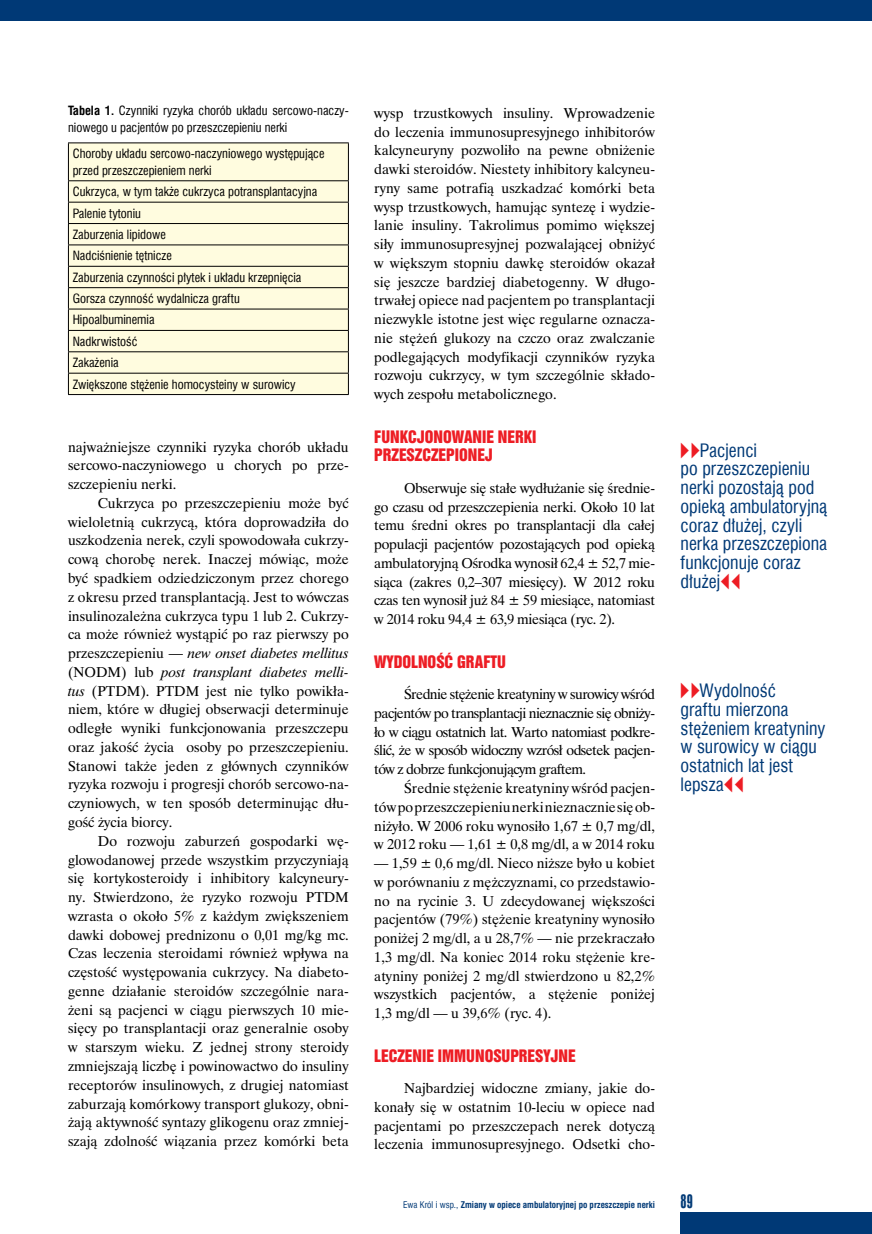
<style>
.page{position:relative;width:872px;height:1234px;background:#fff}
.page>*{position:absolute;margin:0;border:0;box-sizing:border-box;transform-origin:0 0}
.t1{font:18px/18.8px "Swis 721 Cn EU";color:#003976}
.t2{font:18px "Swis 924 EU";color:#003976}
.t3{font:15.75px/18.8px "Swis 921 EU";color:#ed1d24}
.t4{font:14.25px/18.8px "Time Ibis EE";color:#000;text-align:justify}
.t5{font:12.45px/21.3px "Swis 721 Cn EU";color:#000}
.t6{font:700 9px "Swis 721 Cn EU";color:#003976}
.s1{font-weight:700}
.s2{font-style:italic}
.s3{font-family:"Newspaper Pi";color:#ed1d24}
.s4{font-weight:400}
</style>
<div class="page">
<div style="left:680px;top:1212px;width:192px;height:21px;background:#003976"></div>
<div style="left:0;top:0;width:872px;height:21px;background:#003976"></div>
<div style="left:69px;top:143px;width:279px;height:251px;background:#fffcdf"></div>
<hr style="left:68px;top:180px;width:281px;height:1px;background:#000">
<hr style="left:68px;top:202px;width:281px;height:1px;background:#000">
<hr style="left:68px;top:223px;width:281px;height:1px;background:#000">
<hr style="left:68px;top:244px;width:281px;height:1px;background:#000">
<hr style="left:68px;top:266px;width:281px;height:1px;background:#000">
<hr style="left:68px;top:287px;width:281px;height:1px;background:#000">
<hr style="left:68px;top:308px;width:281px;height:1px;background:#000">
<hr style="left:68px;top:330px;width:281px;height:1px;background:#000">
<hr style="left:68px;top:351px;width:281px;height:1px;background:#000">
<hr style="left:68px;top:373px;width:281px;height:1px;background:#000">
<hr style="left:68px;top:142px;width:281px;height:1px;background:#000">
<hr style="left:68px;top:143px;width:1px;height:37px;background:#000">
<hr style="left:348px;top:143px;width:1px;height:37px;background:#000">
<svg style="left:68px;top:181px;width:1px;height:213px"></svg>
<svg style="left:348px;top:181px;width:1px;height:213px"></svg>
<hr style="left:68px;top:394px;width:281px;height:1px;background:#000">
<p class="t5" style="left:68px;top:102px;width:282px;line-height:16.5px"><span class="s1">Tabela 1.</span> Czynniki ryzyka chorób układu sercowo-naczy&shy;niowego u pacjentów po przeszczepieniu nerki</p>
<p class="t5" style="left:73px;top:145px;width:253px;line-height:16.5px">Choroby układu sercowo-naczyniowego występujące przed przeszczepieniem nerki</p>
<p class="t5" style="left:73px;top:181px;width:246px">Cukrzyca, w tym także cukrzyca potransplantacyjna<br>Palenie tytoniu<br>Zaburzenia lipidowe<br>Nadciśnienie tętnicze<br>Zaburzenia czynności płytek i układu krzepnięcia<br>Gorsza czynność wydalnicza graftu<br>Hipoalbuminemia<br>Nadkrwistość<br>Zakażenia<br>Zwiększone stężenie homocysteiny w surowicy</p>
<p class="t4" style="left:68px;top:437px;width:282px">najważniejsze czynniki ryzyka chorób układu sercowo-naczyniowego u chorych po prze&shy;szczepieniu nerki.</p>
<p class="t4" style="left:68px;top:493px;width:282px;text-indent:30px">Cukrzyca po przeszczepieniu może być wieloletnią cukrzycą, która doprowadziła do uszkodzenia nerek, czyli spowodowała cukrzy&shy;cową chorobę nerek. Inaczej mówiąc, może być spadkiem odziedziczonym przez chorego z okresu przed transplantacją. Jest to wówczas insulinozależna cukrzyca typu 1 lub 2. Cukrzy&shy;ca może również wystąpić po raz pierwszy po przeszczepieniu — <span class="s2">new onset diabetes mellitus </span>(NODM) lub <span class="s2">post transplant diabetes melli&shy;tus</span> (PTDM). PTDM jest nie tylko powikła&shy;niem, które w długiej obserwacji determinuje odległe wyniki funkcjonowania przeszczepu oraz jakość życia osoby po przeszczepieniu.<br>Stanowi także jeden z głównych czynników ryzyka rozwoju i progresji chorób sercowo-na&shy;czyniowych, w ten sposób determinując dłu&shy;gość życia biorcy.</p>
<p class="t4" style="left:68px;top:831px;width:282px;text-indent:30px">Do rozwoju zaburzeń gospodarki wę&shy;glowodanowej przede wszystkim przyczyniają się kortykosteroidy i inhibitory kalcyneury&shy;ny. Stwierdzono, że ryzyko rozwoju PTDM wzrasta o około 5% z każdym zwiększeniem dawki dobowej prednizonu o 0,01 mg/kg mc.<br>Czas leczenia steroidami również wpływa na częstość występowania cukrzycy. Na diabeto&shy;genne działanie steroidów szczególnie nara&shy;żeni są pacjenci w ciągu pierwszych 10 mie&shy;sięcy po transplantacji oraz generalnie osoby w starszym wieku. Z jednej strony steroidy zmniejszają liczbę i powinowactwo do insuliny receptorów insulinowych, z drugiej natomiast zaburzają komórkowy transport glukozy, obni&shy;żają aktywność syntazy glikogenu oraz zmniej&shy;szają zdolność wiązania przez komórki beta</p>
<p class="t4" style="left:374px;top:103px;width:282px">wysp trzustkowych insuliny. Wprowadzenie do leczenia immunosupresyjnego inhibitorów kalcyneuryny pozwoliło na pewne obniżenie dawki steroidów. Niestety inhibitory kalcyneu&shy;ryny same potrafią uszkadzać komórki beta wysp trzustkowych, hamując syntezę i wydzie&shy;lanie insuliny. Takrolimus pomimo większej siły immunosupresyjnej pozwalającej obniżyć w większym stopniu dawkę steroidów okazał się jeszcze bardziej diabetogenny. W długo&shy;trwałej opiece nad pacjentem po transplantacji niezwykle istotne jest więc regularne oznacza&shy;nie stężeń glukozy na czczo oraz zwalczanie podlegających modyfikacji czynników ryzyka rozwoju cukrzycy, w tym szczególnie składo&shy;wych zespołu metabolicznego.</p>
<p class="t3" style="left:374px;top:426px;width:70px">FUNKCJONOWA</p>
<p class="t3" style="left:374px;top:426px;width:163px;text-indent:98px">NIE NERKI<br>PRZESZCZEPIONEJ</p>
<p class="t4" style="left:374px;top:478px;width:282px;text-indent:30px">Obserwuje się stałe wydłużanie się średnie&shy;go czasu od przeszczepienia nerki. Około 10 lat temu średni okres po transplantacji dla całej populacji pacjentów pozostających pod opieką ambulatoryjną Ośrodka wynosił 62,4 ± 52,7 mie&shy;siąca (zakres 0,2–307 miesięcy). W 2012 roku czas ten wynosił już 84 ± 59 miesiące, natomiast w 2014 roku 94,4 ± 63,9 miesiąca (ryc. 2).</p>
<p class="t3" style="left:374px;top:651px;width:133px">WYDOLNOŚĆ GRAFTU</p>
<p class="t4" style="left:374px;top:684px;width:282px;text-indent:30px">Średnie stężenie kreatyniny w surowicy wśród pacjentów po transplantacji nieznacznie się obniży&shy;ło w ciągu ostatnich lat. Warto natomiast podkre&shy;ślić, że w sposób widoczny wzrósł odsetek pacjen&shy;tów z dobrze funkcjonującym graftem.</p>
<p class="t4" style="left:374px;top:778px;width:282px;text-indent:30px">Średnie stężenie kreatyniny wśród pacjen&shy;tów po przeszczepieniu nerki nieznacznie się ob&shy;niżyło. W 2006 roku wynosiło 1,67 ± 0,7 mg/dl, w 2012 roku — 1,61 ± 0,8 mg/dl, a w 2014 roku</p>
<p class="t4" style="left:374px;top:853px;width:282px">— 1,59 ± 0,6 mg/dl. Nieco niższe było u kobiet w porównaniu z mężczyznami, co przedstawio&shy;no na rycinie 3. U zdecydowanej większości pacjentów (79%) stężenie kreatyniny wynosiło poniżej 2 mg/dl, a u 28,7% — nie przekraczało 1,3 mg/dl. Na koniec 2014 roku stężenie kre&shy;atyniny poniżej 2 mg/dl stwierdzono u 82,2% wszystkich pacjentów, a stężenie poniżej 1,3 mg/dl — u 39,6% (ryc. 4).</p>
<p class="t3" style="left:374px;top:1045px;width:32px">LECZENIE</p>
<p class="t3" style="left:438px;top:1045px;width:130px">IMMUNOSUPRESYJNE</p>
<p class="t4" style="left:374px;top:1078px;width:282px;text-indent:30px">Najbardziej widoczne zmiany, jakie do&shy;konały się w ostatnim 10-leciu w opiece nad pacjentami po przeszczepach nerek dotyczą leczenia immunosupresyjnego. Odsetki cho-</p>
<p class="t1" style="left:680px;top:440px;width:148px"><span class="s3">VV</span>Pacjenci<br>po przeszczepieniu nerki pozostają pod opieką ambulatoryjną coraz dłużej, czyli nerka przeszczepiona funkcjonuje coraz dłużej<span class="s3">CC</span></p>
<p class="t1" style="left:680px;top:681px;width:146px"><span class="s3">VV</span>Wydolność<br>graftu mierzona stężeniem kreatyniny w surowicy w ciągu ostatnich lat jest lepsza<span class="s3">CC</span></p>
<p class="t6" style="left:403px;top:1198px;width:253px"><span class="s4">Ewa Król i wsp.,</span> Zmiany w opiece ambulatoryjnej po przeszczepie nerki</p>
<p class="t2" style="left:680px;top:1189px;width:14px">89</p>
</div>
